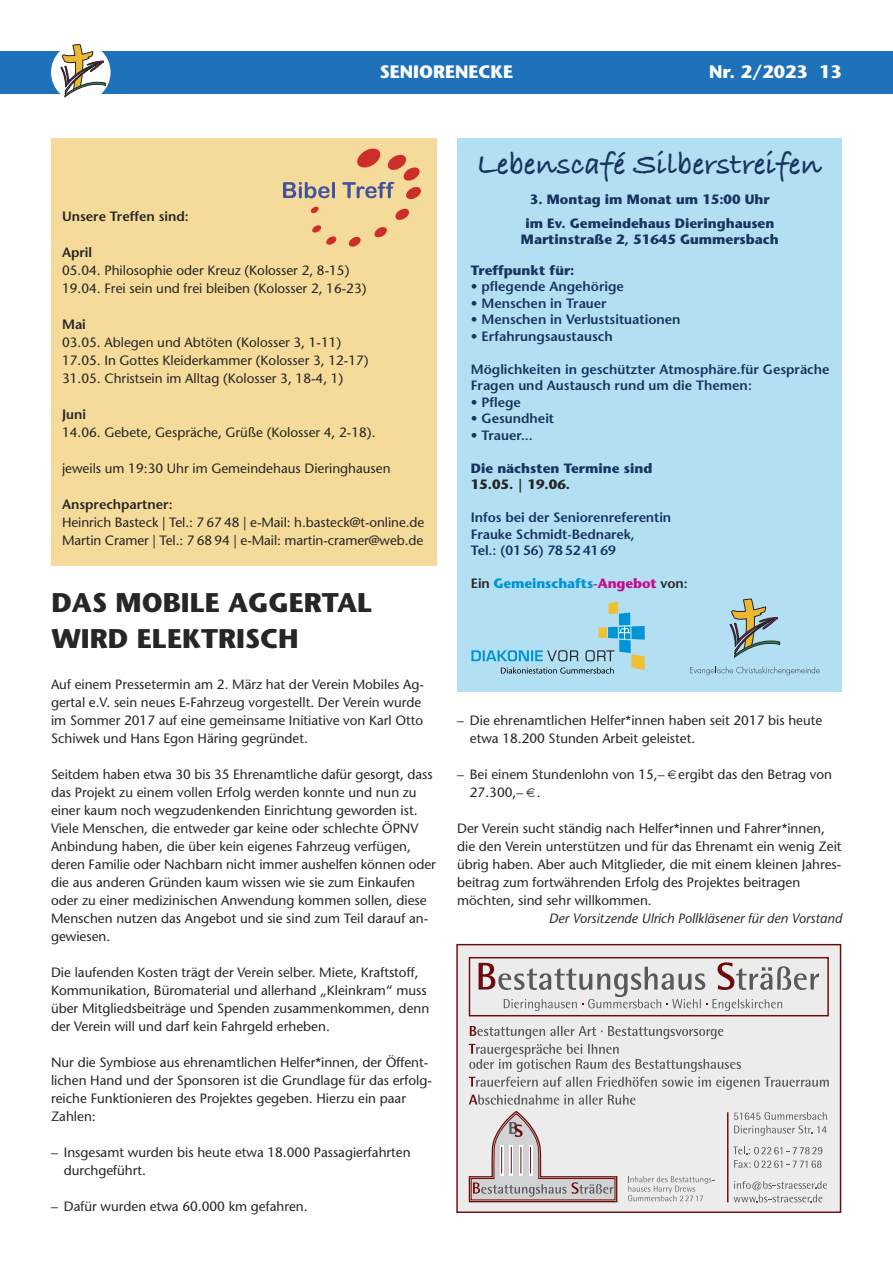
<style>
.page{position:relative;width:893px;height:1263px;background:#fff}
.page>*{position:absolute;margin:0;border:0;box-sizing:border-box;transform-origin:0 0}
.t1{font:700 31.35px "Bradley Hand ITCTT";color:#17355f}
.t2{font:700 27px/36px "Stone Sans";color:#272526}
.t3{font:700 18px "Stone Sans";color:#fff}
.t4{font:13.5px/18px "Stone Sans";color:#272526}
.t5{font:600 13.5px/16.5px "Stone Sans";color:#17355f}
.t6{font:700 13.5px/16.5px "Stone Sans";color:#17355f}
.t7{font:italic 13.5px "Stone Sans";color:#272526}
.t8{font:600 13.5px "Stone Sans";color:#272526}
.t9{font:700 13.5px "Stone Sans";letter-spacing:-.005em;color:#0094d7}
.s1{color:#272526}
.s2{font-weight:600;color:#272526}
.s3{color:#ca0b89}
</style>
<div class="page">
<div style="left:0;top:51px;width:893px;height:43px;background:#1f71b9"></div>
<div style="left:51px;top:43px;width:60px;height:59px;background:#fff;border-radius:50%"></div>
<svg style="left:61px;top:44px;width:45px;height:54px"></svg>
<div style="left:51px;top:138px;width:386px;height:427px;background:#f5db99"></div>
<svg style="left:283px;top:182px;width:52px;height:16px"></svg>
<svg style="left:395px;top:208px;width:14px;height:12px"></svg>
<svg style="left:374px;top:227px;width:13px;height:11px"></svg>
<svg style="left:349px;top:236px;width:12px;height:11px"></svg>
<svg style="left:312px;top:225px;width:25px;height:20px"></svg>
<svg style="left:311px;top:206px;width:8px;height:7px"></svg>
<svg style="left:342px;top:149px;width:79px;height:51px"></svg>
<div style="left:457px;top:945px;width:383px;height:267px;background:#ececed"></div>
<div style="left:456px;top:944px;width:385px;height:269px;border:1px solid #6c0c0b"></div>
<div style="left:469px;top:957px;width:360px;height:59px;border:1px solid #6c0c0b"></div>
<svg style="left:717px;top:962px;width:102px;height:28px"></svg>
<svg style="left:478px;top:963px;width:229px;height:48px"></svg>
<svg style="left:713px;top:999px;width:69px;height:12px"></svg>
<svg style="left:468px;top:1026px;width:361px;height:177px"></svg>
<div style="left:457px;top:138px;width:385px;height:553px;background:#b3dff3"></div>
<svg style="left:471px;top:602px;width:174px;height:72px"></svg>
<svg style="left:690px;top:598px;width:130px;height:77px"></svg>
<p class="t3" style="left:380px;top:65px;width:135px">SENIORENECKE</p>
<p class="t3" style="left:709px;top:65px;width:134px">Nr. 2/2023 13</p>
<p class="t8" style="left:62px;top:211px;width:128px">Unsere Treffen sind:</p>
<p class="t8" style="left:62px;top:247px;width:32px">April</p>
<p class="t4" style="left:62px;top:263px;width:289px">05.04. Philosophie oder Kreuz (Kolosser 2, 8-15)</p>
<p class="t4" style="left:62px;top:281px;width:306px">19.04. Frei sein und frei bleiben (Kolosser 2, 16-23)</p>
<p class="t8" style="left:62px;top:319px;width:25px">Mai</p>
<p class="t4" style="left:62px;top:335px;width:281px">03.05. Ablegen und Abtöten (Kolosser 3, 1-11)</p>
<p class="t4" style="left:62px;top:353px;width:308px">17.05. In Gottes Kleiderkammer (Kolosser 3, 12-17)</p>
<p class="t4" style="left:62px;top:371px;width:283px">31.05. Christsein im Alltag (Kolosser 3, 18-4, 1)</p>
<p class="t8" style="left:62px;top:409px;width:26px">Juni</p>
<p class="t4" style="left:62px;top:425px;width:315px">14.06. Gebete, Gespräche, Grüße (Kolosser 4, 2-18).</p>
<p class="t4" style="left:62px;top:461px;width:330px">jeweils um 19:30 Uhr im Gemeindehaus Dieringhausen</p>
<p class="t8" style="left:62px;top:499px;width:112px">Ansprechpartner:</p>
<p class="t4" style="left:62px;top:515px;width:364px">Heinrich Basteck | Tel.: 7 67 48 | e-Mail: h.basteck@t-online.de</p>
<p class="t4" style="left:62px;top:533px;width:363px">Martin Cramer | Tel.: 7 68 94 | e-Mail: martin-cramer@web.de</p>
<p class="t2" style="left:51px;top:588px;width:322px">DAS MOBILE AGGERTAL<br>WIRD ELEKTRISCH</p>
<p class="t4" style="left:51px;top:677px;width:374px">Auf einem Pressetermin am 2. März hat der Verein Mobiles Ag&shy;gertal e.V. sein neues E-Fahrzeug vorgestellt. Der Verein wurde im Sommer 2017 auf eine gemeinsame Initiative von Karl Otto Schiwek und Hans Egon Häring gegründet.</p>
<p class="t4" style="left:51px;top:767px;width:386px">Seitdem haben etwa 30 bis 35 Ehrenamtliche dafür gesorgt, dass das Projekt zu einem vollen Erfolg werden konnte und nun zu einer kaum noch wegzudenkenden Einrichtung geworden ist.<br>Viele Menschen, die entweder gar keine oder schlechte ÖPNV Anbindung haben, die über kein eigenes Fahrzeug verfügen, deren Familie oder Nachbarn nicht immer aushelfen können oder die aus anderen Gründen kaum wissen wie sie zum Einkaufen oder zu einer medizinischen Anwendung kommen sollen, diese Menschen nutzen das Angebot und sie sind zum Teil darauf an&shy;gewiesen.</p>
<p class="t4" style="left:51px;top:965px;width:380px">Die laufenden Kosten trägt der Verein selber. Miete, Kraftstoff, Kommunikation, Büromaterial und allerhand „Kleinkram“ muss über Mitgliedsbeiträge und Spenden zusammenkommen, denn der Verein will und darf kein Fahrgeld erheben.</p>
<p class="t4" style="left:51px;top:1055px;width:382px">Nur die Symbiose aus ehrenamtlichen Helfer*innen, der Öffent&shy;lichen Hand und der Sponsoren ist die Grundlage für das erfolg&shy;reiche Funktionieren des Projektes gegeben. Hierzu ein paar Zahlen:</p>
<p class="t4" style="left:64px;top:1145px;width:348px;text-indent:-13px">– Insgesamt wurden bis heute etwa 18.000 Passagierfahrten durchgeführt.</p>
<p class="t4" style="left:51px;top:1199px;width:258px">– Dafür wurden etwa 60.000 km gefahren.</p>
<p class="t1" style="left:477px;top:147px;width:346px">Lebenscafé Silberstreifen</p>
<p class="t6" style="left:530px;top:192px;width:241px">3. Montag im Monat um 15:00 Uhr</p>
<p class="t6" style="left:525px;top:216px;width:250px">im Ev. Gemeindehaus Dieringhausen</p>
<p class="t6" style="left:521px;top:233px;width:259px">Martinstraße 2, 51645 Gummersbach</p>
<p class="t6" style="left:471px;top:263px;width:105px">Treffpunkt für:</p>
<p class="t5" style="left:471px;top:280px;width:155px">• pflegende Angehörige</p>
<p class="t5" style="left:471px;top:296px;width:137px">• Menschen in Trauer</p>
<p class="t5" style="left:471px;top:313px;width:211px">• Menschen in Verlustsituationen</p>
<p class="t5" style="left:471px;top:329px;width:143px">• Erfahrungsaustausch</p>
<p class="t5" style="left:471px;top:362px;width:360px">Möglichkeiten in geschützter Atmosphäre.für Gespräche<br>Fragen und Austausch rund um die Themen:</p>
<p class="t5" style="left:471px;top:395px;width:52px">• Pflege</p>
<p class="t5" style="left:471px;top:412px;width:85px">• Gesundheit</p>
<p class="t5" style="left:471px;top:428px;width:63px">• Trauer...</p>
<p class="t6" style="left:471px;top:461px;width:183px">Die nächsten Termine sind<br><span class="s1">15.05. | 19.06.</span></p>
<p class="t5" style="left:471px;top:511px;width:202px">Infos bei der Seniorenreferentin</p>
<p class="t5" style="left:471px;top:527px;width:165px">Frauke Schmidt-Bednarek,<br>Tel.: (01 56) 78 52 41 69</p>
<p class="t9" style="left:471px;top:578px;width:218px"><span class="s2">Ein</span> Gemeinschafts<span class="s3">-Angebot</span> <span class="s2">von:</span></p>
<p class="t4" style="left:470px;top:713px;width:354px;text-indent:-13px">– Die ehrenamtlichen Helfer*innen haben seit 2017 bis heute etwa 18.200 Stunden Arbeit geleistet.</p>
<p class="t4" style="left:470px;top:767px;width:364px;text-indent:-13px">– Bei einem Stundenlohn von 15,– ergibt das den Betrag von<br>27.300,– .</p>
<p class="t4" style="left:457px;top:821px;width:386px">Der Verein sucht ständig nach Helfer*innen und Fahrer*innen, die den Verein unterstützen und für das Ehrenamt ein wenig Zeit übrig haben. Aber auch Mitglieder, die mit einem kleinen Jahres&shy;beitrag zum fortwährenden Erfolg des Projektes beitragen möchten, sind sehr willkommen.</p>
<p class="t7" style="left:549px;top:913px;width:295px">Der Vorsitzende Ulrich Pollkläsener für den Vorstand</p>
</div>
